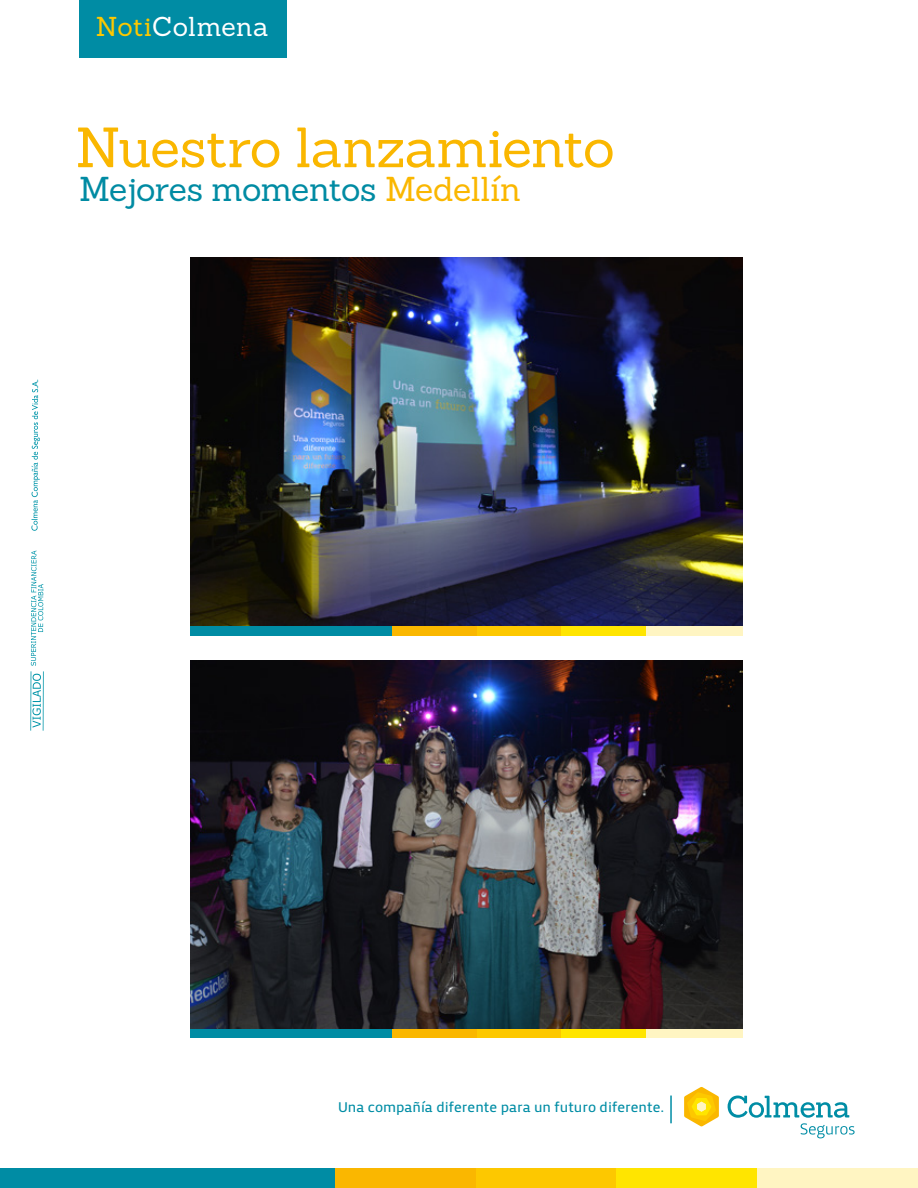
<style>
.page{position:relative;width:918px;height:1188px;background:#fff}
.page>*{position:absolute;margin:0;border:0;box-sizing:border-box;transform-origin:0 0}
.t1{font:55.2px "Sanchez";letter-spacing:-.015em;color:#fab700}
.t2{font:33.75px "Sanchez";letter-spacing:-.015em;color:#008ba3}
.t3{font:26.7px "Sanchez";letter-spacing:.01em;color:#fff}
.t4{font:14.55px "Priva Two Pro";color:#008da5}
.s1{color:#fdc800}
.s2{color:#fab700}
</style>
<div class="page">
<div style="left:477px;top:616px;width:84px;height:19px;background:#fdc800"></div>
<div style="left:561px;top:616px;width:85px;height:19px;background:#ffe500"></div>
<div style="left:646px;top:616px;width:96px;height:19px;background:#fff5c2"></div>
<div style="left:392px;top:616px;width:85px;height:19px;background:#fab700"></div>
<div style="left:191px;top:616px;width:201px;height:19px;background:#008ca4"></div>
<div style="left:477px;top:1019px;width:84px;height:19px;background:#fdc800"></div>
<div style="left:561px;top:1019px;width:85px;height:19px;background:#ffe500"></div>
<div style="left:646px;top:1019px;width:96px;height:19px;background:#fff5c2"></div>
<div style="left:392px;top:1019px;width:85px;height:19px;background:#fab700"></div>
<div style="left:191px;top:1019px;width:201px;height:19px;background:#008ca4"></div>
<img style="left:191px;top:258px;width:551px;height:368px">
<img style="left:191px;top:661px;width:551px;height:368px">
<div style="left:476px;top:1169px;width:140px;height:19px;background:#fdc800"></div>
<div style="left:616px;top:1169px;width:141px;height:19px;background:#ffe500"></div>
<div style="left:757px;top:1169px;width:161px;height:19px;background:#fff5c2"></div>
<div style="left:335px;top:1169px;width:141px;height:19px;background:#fab700"></div>
<div style="left:0;top:1169px;width:335px;height:19px;background:#008ca4"></div>
<svg style="left:31px;top:551px;width:12px;height:115px"></svg>
<svg style="left:32px;top:674px;width:9px;height:54px"></svg>
<hr style="left:30px;top:671px;width:1px;height:60px;background:#0095a9">
<hr style="left:43px;top:671px;width:1px;height:60px;background:#0095a9">
<svg style="left:31px;top:380px;width:9px;height:151px"></svg>
<svg style="left:728px;top:1096px;width:127px;height:42px"></svg>
<svg style="left:684px;top:1087px;width:35px;height:39px"></svg>
<hr style="left:670px;top:1096px;width:2px;height:27px;background:#008da5">
<div style="left:79px;top:0;width:208px;height:58px;background:#008ca4"></div>
<h3 class="t3" style="left:96px;top:9px;width:174px"><span class="s1">Noti</span>Colmena</h3>
<h1 class="t1" style="left:75px;top:112px;width:541px">Nuestro lanzamiento</h1>
<h2 class="t2" style="left:79px;top:167px;width:444px">Mejores momentos <span class="s2">Medellín</span></h2>
<p class="t4" style="left:338px;top:1097px;width:328px">Una compañía diferente para un futuro diferente.</p>
</div>
